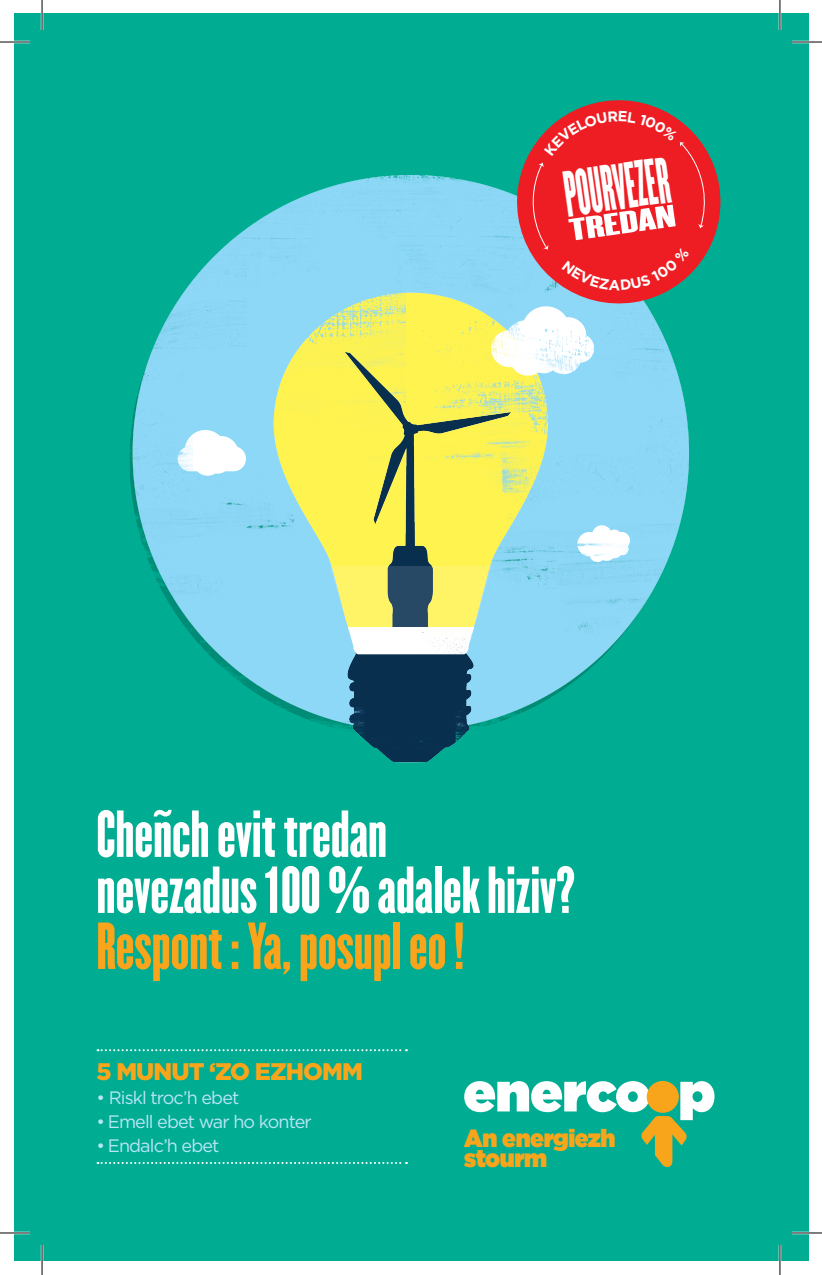
<style>
.page{position:relative;width:822px;height:1275px;background:#fff}
.page>*{position:absolute;margin:0;border:0;box-sizing:border-box;transform-origin:0 0}
.t1{font:58px "Champion HTF Featherweight";color:#fff}
.t2{font:58px "Champion HTF Featherweight";color:#f9a51b}
.t3{font:57.2px "Champion HTF Featherweight";color:#fff;scale:.66 1}
.t4{font:27.2px "Champion HTF Featherweight";color:#fff;scale:2.09 1}
.t5{font:900 24.8px/19.8px "Gotham";letter-spacing:-.02em;color:#f9a51b;scale:.93 1}
.t6{font:900 24px "Gotham";letter-spacing:-.04em;color:#f9a51b}
.t7{font:18px "Gotham";letter-spacing:-.05em;color:#b9e5fa}
</style>
<div class="page">
<div style="left:14px;top:14px;width:793px;height:1247px;background:#00ad92"></div>
<img style="left:129px;top:175px;width:560px;height:588px">
<img style="left:346px;top:352px;width:163px;height:291px">
<svg style="left:464px;top:1081px;width:250px;height:86px"></svg>
<svg style="left:97px;top:1049px;width:309px;height:2px"></svg>
<svg style="left:97px;top:1162px;width:309px;height:2px"></svg>
<svg style="left:515px;top:100px;width:206px;height:206px"></svg>
<hr style="left:0;top:41px;width:30px;height:2px;background:#fff">
<hr style="left:791px;top:41px;width:30px;height:2px;background:#fff">
<hr style="left:0;top:1231px;width:30px;height:3px;background:#fff">
<hr style="left:791px;top:1231px;width:30px;height:3px;background:#fff">
<hr style="left:41px;top:0;width:2px;height:30px;background:#fff">
<hr style="left:41px;top:1245px;width:2px;height:30px;background:#fff">
<hr style="left:778px;top:0;width:2px;height:30px;background:#fff">
<hr style="left:778px;top:1245px;width:2px;height:30px;background:#fff">
<hr style="left:0;top:42px;width:30px;height:1px;background:#000">
<hr style="left:791px;top:42px;width:30px;height:1px;background:#000">
<hr style="left:0;top:1232px;width:30px;height:1px;background:#000">
<hr style="left:791px;top:1232px;width:30px;height:1px;background:#000">
<hr style="left:42px;top:0;width:1px;height:30px;background:#000">
<hr style="left:42px;top:1245px;width:1px;height:30px;background:#000">
<hr style="left:779px;top:0;width:1px;height:30px;background:#000">
<hr style="left:779px;top:1245px;width:1px;height:30px;background:#000">
<svg style="left:530px;top:111px;width:175px;height:179px;background:#de2a2e"></svg>
<p class="t3" style="left:559px;top:159px;width:161px;rotate:-8deg">POURVEZER</p>
<p class="t4" style="left:566px;top:214px;width:53px;rotate:-8deg">TREDAN</p>
<p class="t1" style="left:96px;top:798px;width:292px">Cheñch evit tredan</p>
<p class="t1" style="left:96px;top:854px;width:479px">nevezadus 100 % adalek hiziv?</p>
<p class="t2" style="left:96px;top:910px;width:369px">Respont : Ya, posupl eo !</p>
<p class="t6" style="left:96px;top:1055px;width:268px">5 MUNUT ‘ZO EZHOMM</p>
<p class="t7" style="left:96px;top:1086px;width:144px">• Riskl troc’h ebet</p>
<p class="t7" style="left:96px;top:1110px;width:217px">• Emell ebet war ho konter</p>
<p class="t7" style="left:96px;top:1134px;width:124px">• Endalc’h ebet</p>
<p class="t5" style="left:464px;top:1127px;width:164px">An energiezh stourm</p>
</div>
